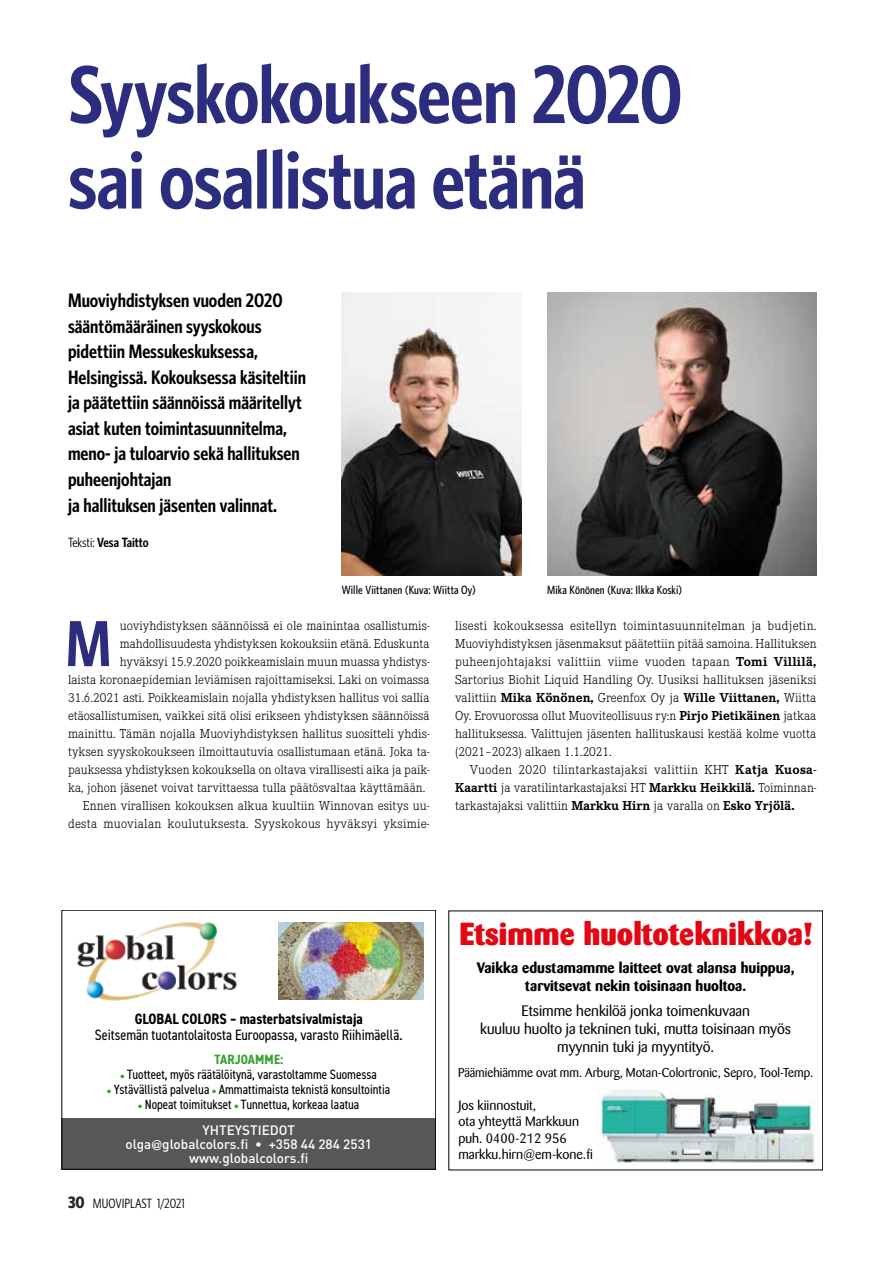
<style>
.page{position:relative;width:893px;height:1263px;background:#fff}
.page>*{position:absolute;margin:0;border:0;box-sizing:border-box;transform-origin:0 0}
.t1{font:600 82.5px/85.5px "Whitney Condensed";letter-spacing:-.01em;color:#2d2d7f}
.t2{font:600 65.1px "Whitney Condensed";color:#2d2d7f}
.t3{font:800 31.5px "Barmeno";color:#e30613}
.t4{font:600 19.5px/25.5px "Whitney Condensed";color:#000}
.t5{font:15px/18px "Barmeno";color:#000;text-align:center}
.t6{font:700 15px/18px "Barmeno";color:#000;text-align:center}
.t7{font:condensed 15px "DIN2014";color:#000}
.t8{font:700 condensed 15px "DIN2014";color:#000}
.t9{font:300 13.5px/18px "Corporate E";color:#000;text-align:justify}
.t10{font:condensed 13.5px "DIN2014";color:#000}
.t11{font:13.5px/16.5px "Barmeno";color:#000}
.t12{font:500 13.5px/14.2px "DIN";color:#fff;text-align:center}
.t13{font:13.5px "Whitney Condensed";color:#000}
.t14{font:600 13.5px "Whitney Condensed";color:#000}
.t15{font:700 condensed 13.5px "DIN2014";letter-spacing:.01em;color:#379e31}
.t16{font:12.75px "Barmeno";color:#000}
.t17{font:500 12px "Whitney Condensed";letter-spacing:.01em;color:#000}
.s1{font-weight:400}
.s2{font-weight:700}
.s3{font-weight:800;color:#379e31}
.s4{font-family:"Helvetica Neue"}
.s5{font-weight:700;font-size:16.5px;color:#282827}
</style>
<div class="page">
<img style="left:547px;top:293px;width:270px;height:283px">
<img style="left:342px;top:293px;width:180px;height:283px">
<img style="left:279px;top:923px;width:144px;height:76px">
<div style="left:62px;top:1118px;width:374px;height:51px;background:#575756"></div>
<img style="left:77px;top:922px;width:160px;height:79px">
<img style="left:597px;top:1090px;width:219px;height:74px">
<h1 class="t1" style="left:68px;top:50px;width:616px">Syyskokoukseen 2020 sai osallistua etänä</h1>
<p class="t4" style="left:68px;top:288px;width:239px">Muoviyhdistyksen vuoden 2020 sääntömääräinen syyskokous pidettiin Messukeskuksessa,<br>Helsingissä. Kokouksessa käsiteltiin ja päätettiin säännöissä määritellyt asiat kuten toimintasuunnitelma, meno- ja tuloarvio sekä hallituksen puheenjohtajan<br>ja hallituksen jäsenten valinnat.</p>
<p class="t14" style="left:68px;top:535px;width:82px"><span class="s1">Teksti:</span> Vesa Taitto</p>
<p class="t17" style="left:342px;top:583px;width:135px">Wille Viittanen (Kuva: Wiitta Oy)</p>
<p class="t17" style="left:547px;top:583px;width:136px">Mika Könönen (Kuva: Ilkka Koski)</p>
<h2 class="t2" style="left:66px;top:606px;width:47px">M</h2>
<p class="t9" style="left:120px;top:616px;width:311px">uoviyhdistyksen säännöissä ei ole mainintaa osallistumis-</p>
<p class="t9" style="left:120px;top:634px;width:311px">mahdollisuudesta yhdistyksen kokouksiin etänä. Eduskunta</p>
<p class="t9" style="left:120px;top:652px;width:311px">hyväksyi 15.9.2020 poikkeamislain muun muassa yhdistys-</p>
<p class="t9" style="left:68px;top:670px;width:363px">laista koronaepidemian leviämisen rajoittamiseksi. Laki on voimassa</p>
<p class="t9" style="left:68px;top:688px;width:363px">31.6.2021 asti. Poikkeamislain nojalla yhdistyksen hallitus voi sallia</p>
<p class="t9" style="left:68px;top:706px;width:363px">etäosallistumisen, vaikkei sitä olisi erikseen yhdistyksen säännöissä</p>
<p class="t9" style="left:68px;top:724px;width:363px">mainittu. Tämän nojalla Muoviyhdistyksen hallitus suositteli yhdis-</p>
<p class="t9" style="left:68px;top:742px;width:363px">tyksen syyskokoukseen ilmoittautuvia osallistumaan etänä. Joka ta-</p>
<p class="t9" style="left:68px;top:760px;width:363px">pauksessa yhdistyksen kokouksella on oltava virallisesti aika ja paik-</p>
<p class="t9" style="left:68px;top:778px;width:359px">ka, johon jäsenet voivat tarvittaessa tulla päätösvaltaa käyttämään.</p>
<p class="t9" style="left:83px;top:796px;width:348px">Ennen virallisen kokouksen alkua kuultiin Winnovan esitys uu-</p>
<p class="t9" style="left:68px;top:814px;width:363px">desta muovialan koulutuksesta. Syyskokous hyväksyi yksimie-</p>
<p class="t9" style="left:455px;top:616px;width:363px">lisesti kokouksessa esitellyn toimintasuunnitelman ja budjetin.<br>Muoviyhdistyksen jäsenmaksut päätettiin pitää samoina. Hallituksen puheenjohtajaksi valittiin viime vuoden tapaan <span class="s2">Tomi Villilä, </span>Sartorius Biohit Liquid Handling Oy. Uusiksi hallituksen jäseniksi valittiin <span class="s2">Mika Könönen,</span> Greenfox Oy ja <span class="s2">Wille Viittanen,</span> Wiitta Oy. Erovuorossa ollut Muoviteollisuus ry:n <span class="s2">Pirjo Pietikäinen</span> jatkaa hallituksessa. Valittujen jäsenten hallituskausi kestää kolme vuotta (2021–2023) alkaen 1.1.2021.</p>
<p class="t9" style="left:455px;top:760px;width:363px;text-indent:15px">Vuoden 2020 tilintarkastajaksi valittiin KHT <span class="s2">Katja Kuosa-Kaartti</span> ja varatilintarkastajaksi HT <span class="s2">Markku Heikkilä.</span> Toiminnan&shy;tarkastajaksi valittiin <span class="s2">Markku Hirn</span> ja varalla on <span class="s2">Esko Yrjölä.</span></p>
<p class="t8" style="left:135px;top:1009px;width:230px">GLOBAL COLORS – masterbatsivalmistaja</p>
<p class="t7" style="left:95px;top:1025px;width:309px">Seitsemän tuotantolaitosta Euroopassa, varasto Riihimäellä.</p>
<p class="t15" style="left:214px;top:1051px;width:70px">TARJOAMME:</p>
<p class="t10" style="left:120px;top:1066px;width:258px"><span class="s3">•</span> Tuotteet, myös räätälöitynä, varastoltamme Suomessa</p>
<p class="t10" style="left:107px;top:1081px;width:284px"><span class="s3">•</span> Ystävällistä palvelua <span class="s3">•</span> Ammattimaista teknistä konsultointia</p>
<p class="t10" style="left:138px;top:1096px;width:223px"><span class="s3">•</span> Nopeat toimitukset <span class="s3">•</span> Tunnettua, korkeaa laatua</p>
<p class="t12" style="left:125px;top:1122px;width:248px">YHTEYSTIEDOT<br>olga<span class="s4">@</span>globalcolors.fi • +358 44 284 2531 www.globalcolors.fi</p>
<p class="t13" style="left:68px;top:1195px;width:118px"><span class="s5">30</span> MUOVIPLAST 1/2021</p>
<h3 class="t3" style="left:459px;top:914px;width:354px">Etsimme huoltoteknikkoa!</h3>
<p class="t6" style="left:477px;top:958px;width:319px">Vaikka edustamamme laitteet ovat alansa huippua, tarvitsevat nekin toisinaan huoltoa.</p>
<p class="t5" style="left:480px;top:1002px;width:312px">Etsimme henkilöä jonka toimenkuvaan<br>kuuluu huolto ja tekninen tuki, mutta toisinaan myös myynnin tuki ja myyntityö.</p>
<p class="t16" style="left:458px;top:1065px;width:357px">Päämiehiämme ovat mm. Arburg, Motan-Colortronic, Sepro, Tool-Temp.</p>
<p class="t11" style="left:458px;top:1097px;width:136px">Jos kiinnostuit,<br>ota yhteyttä Markkuun puh. 0400-212 956 markku.hirn@em-kone.fi</p>
</div>
